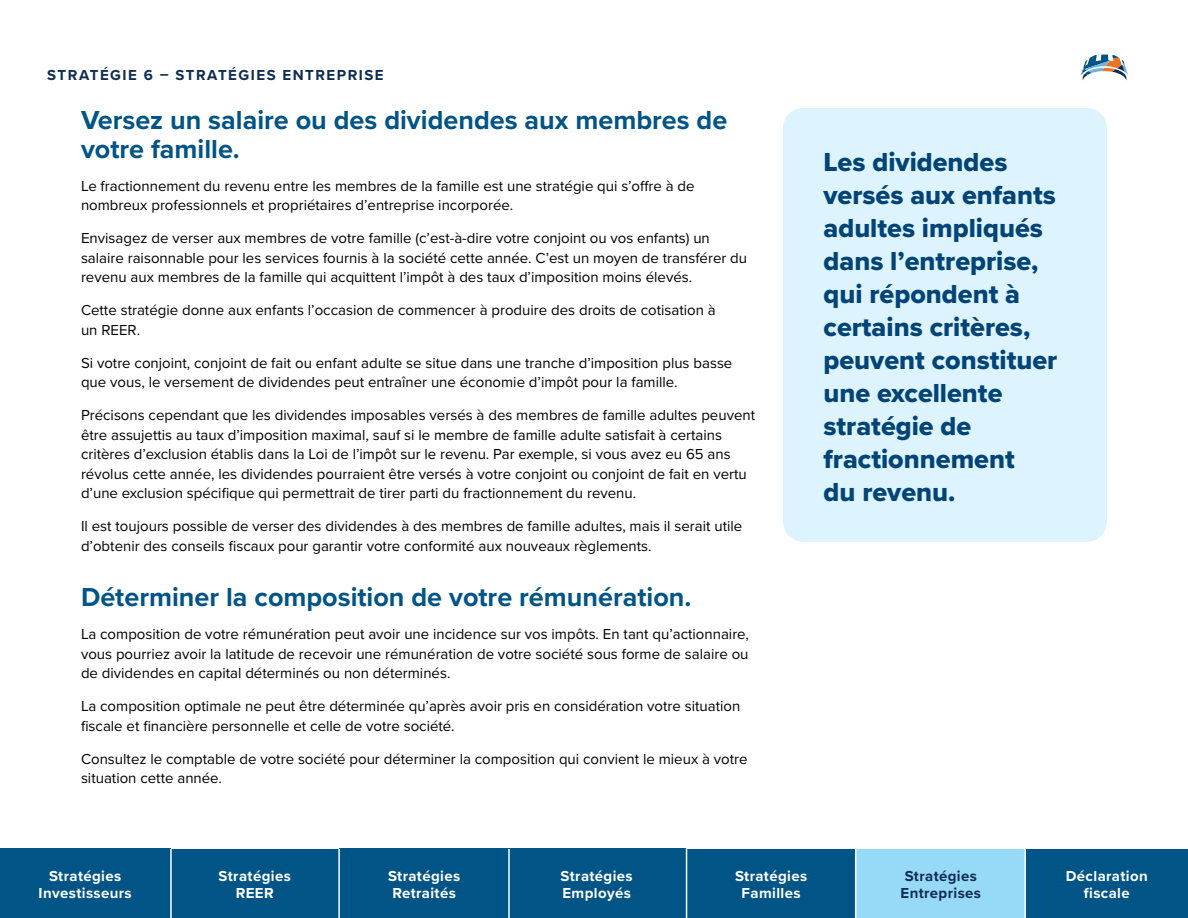
<style>
.page{position:relative;width:1188px;height:918px;background:#fff}
.page>*{position:absolute;margin:0;border:0;box-sizing:border-box;transform-origin:0 0}
.quote{font:27px/33px "Proxima Nova Extrabld";color:#034477}
.t1{font:700 27px/28.5px "Proxima Nova";color:#005486}
.body_copy{font:15px/19.5px "Proxima Nova";color:#000}
.t2{font:700 15px/16.5px "Proxima Nova";letter-spacing:.025em;color:#fff;text-align:center}
.t3{font:700 15px "Proxima Nova";letter-spacing:.095em;color:#0f2d52}
.t4{font:700 15px/16.5px "Proxima Nova";letter-spacing:.025em;color:#0f2d52}
</style>
<div class="page">
<div style="left:783px;top:108px;width:324px;height:434px;background:#ddf4ff;border-radius:20px"></div>
<div style="left:686px;top:849px;width:170px;height:69px;background:#005486"></div>
<div style="left:507px;top:849px;width:179px;height:69px;background:#005486"></div>
<div style="left:339px;top:849px;width:170px;height:69px;background:#005486"></div>
<div style="left:170px;top:849px;width:170px;height:69px;background:#005486"></div>
<div style="left:0;top:849px;width:170px;height:69px;background:#005486"></div>
<div style="left:856px;top:849px;width:170px;height:69px;background:#97daf8"></div>
<div style="left:1026px;top:849px;width:162px;height:69px;background:#005486"></div>
<hr style="left:170px;top:849px;width:2px;height:69px;background:#fff">
<hr style="left:338px;top:849px;width:2px;height:69px;background:#fff">
<hr style="left:508px;top:849px;width:2px;height:69px;background:#fff">
<hr style="left:686px;top:849px;width:1px;height:69px;background:#fff">
<hr style="left:855px;top:849px;width:1px;height:69px;background:#fff">
<hr style="left:1024px;top:849px;width:2px;height:69px;background:#fff">
<svg style="left:1081px;top:55px;width:47px;height:26px"></svg>
<p class="t3" style="left:47px;top:63px;width:338px">STRATÉGIE 6 – STRATÉGIES ENTREPRISE</p>
<h3 class="t1" style="left:81px;top:105px;width:648px">Versez un salaire ou des dividendes aux membres de votre famille.</h3>
<p class="body_copy" style="left:81px;top:175px;width:615px">Le fractionnement du revenu entre les membres de la famille est une stratégie qui s’offre à de nombreux professionnels et propriétaires d’entreprise incorporée.</p>
<p class="body_copy" style="left:81px;top:228px;width:668px">Envisagez de verser aux membres de votre famille (c’est-à-dire votre conjoint ou vos enfants) un salaire raisonnable pour les services fournis à la société cette année. C’est un moyen de transférer du revenu aux membres de la famille qui acquittent l’impôt à des taux d’imposition moins élevés.</p>
<p class="body_copy" style="left:81px;top:300px;width:636px">Cette stratégie donne aux enfants l’occasion de commencer à produire des droits de cotisation à un REER.</p>
<p class="body_copy" style="left:81px;top:352px;width:653px">Si votre conjoint, conjoint de fait ou enfant adulte se situe dans une tranche d’imposition plus basse que vous, le versement de dividendes peut entraîner une économie d’impôt pour la famille.</p>
<p class="body_copy" style="left:81px;top:405px;width:676px">Précisons cependant que les dividendes imposables versés à des membres de famille adultes peuvent être assujettis au taux d’imposition maximal, sauf si le membre de famille adulte satisfait à certains critères d’exclusion établis dans la Loi de l’impôt sur le revenu. Par exemple, si vous avez eu 65 ans révolus cette année, les dividendes pourraient être versés à votre conjoint ou conjoint de fait en vertu d’une exclusion spécifique qui permettrait de tirer parti du fractionnement du revenu.</p>
<p class="body_copy" style="left:81px;top:516px;width:663px">Il est toujours possible de verser des dividendes à des membres de famille adultes, mais il serait utile d’obtenir des conseils fiscaux pour garantir votre conformité aux nouveaux règlements.</p>
<h3 class="t1" style="left:81px;top:582px;width:612px">Déterminer la composition de votre rémunération.</h3>
<p class="body_copy" style="left:81px;top:624px;width:670px;text-align:justify">La composition de votre rémunération peut avoir une incidence sur vos impôts. En tant qu’actionnaire, vous pourriez avoir la latitude de recevoir une rémunération de votre société sous forme de salaire ou de dividendes en capital déterminés ou non déterminés.</p>
<p class="body_copy" style="left:81px;top:696px;width:661px">La composition optimale ne peut être déterminée qu’après avoir pris en considération votre situation fiscale et financière personnelle et celle de votre société.</p>
<p class="body_copy" style="left:81px;top:748px;width:668px">Consultez le comptable de votre société pour déterminer la composition qui convient le mieux à votre situation cette année.</p>
<p class="quote" style="left:824px;top:145px;width:235px">Les dividendes versés aux enfants adultes impliqués dans l’entreprise, qui répondent à certains critères, peuvent constituer une excellente stratégie de fractionnement<br>du revenu.</p>
<p class="t2" style="left:39px;top:868px;width:95px">Stratégies<br>Investisseurs</p>
<p class="t4" style="left:901px;top:868px;width:82px">Stratégies<br>Entreprises</p>
<p class="t2" style="left:1066px;top:868px;width:83px">Déclaration fiscale</p>
<p class="t2" style="left:388px;top:868px;width:74px;text-align:left">Stratégies<br>Retraités</p>
<p class="t2" style="left:561px;top:868px;width:74px;text-align:left">Stratégies<br>Employés</p>
<p class="t2" style="left:219px;top:868px;width:74px">Stratégies<br>REER</p>
<p class="t2" style="left:735px;top:868px;width:74px">Stratégies<br>Familles</p>
</div>
